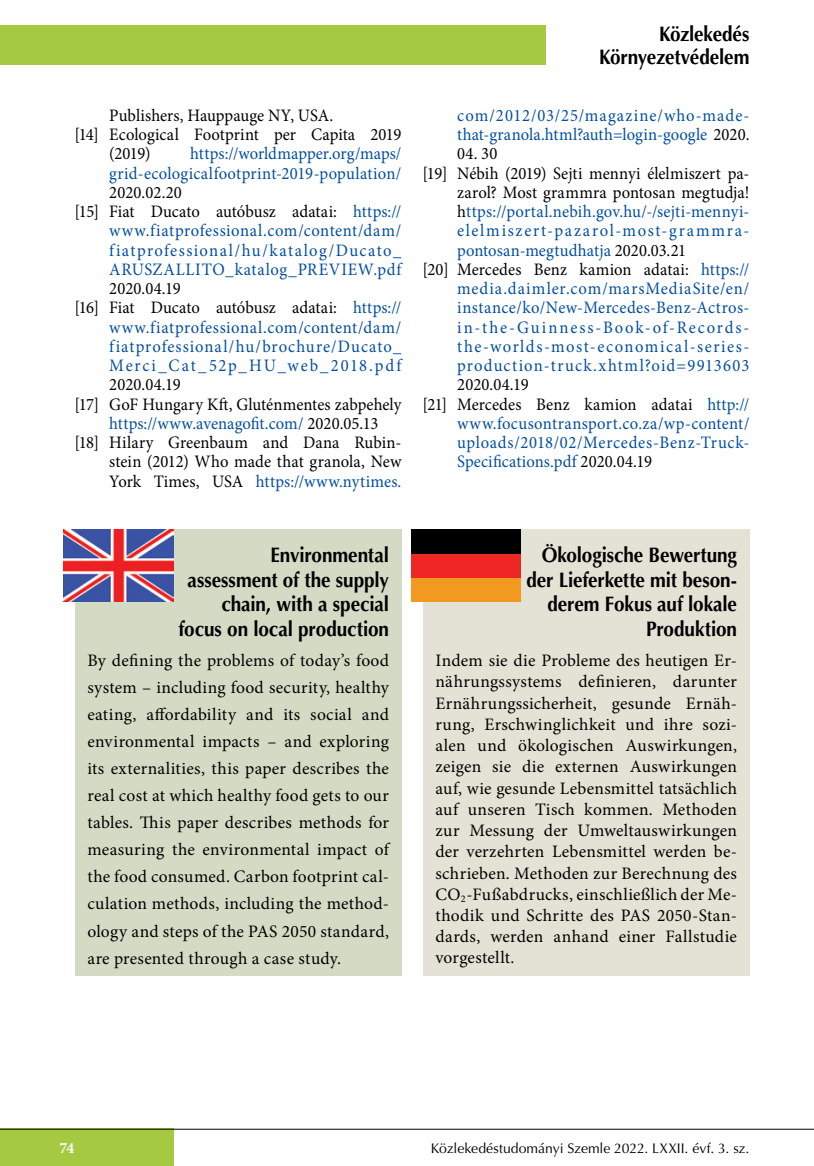
<style>
.page{position:relative;width:814px;height:1166px;background:#fff}
.page>*{position:absolute;margin:0;border:0;box-sizing:border-box;transform-origin:0 0}
.t1{font:700 21px/24.5px "Optima";letter-spacing:-.005em;color:#000;text-align:right;scale:.9 1}
.t2{font:700 21px/23.1px "Optima CE";letter-spacing:-.01em;color:#000;text-align:right;scale:.9 1}
.t3{font:17.5px/21.2px "Minion Pro";letter-spacing:.005em;color:#000;text-align:justify}
.t4{font:17.5px "Minion Pro";letter-spacing:.005em;color:#000;scale:.95 1}
.t5{font:17.5px/19.2px "Minion Pro";letter-spacing:.04em;color:#034ea2;scale:.95 1}
.t6{font:17.5px "Minion Pro";color:#034ea2;scale:.95 1}
.t7{font:17.5px "Minion Pro";letter-spacing:.02em;color:#034ea2;scale:.95 1}
.t8{font:17.5px "Minion Pro";letter-spacing:.005em;color:#034ea2;scale:.95 1}
.t9{font:17.5px "Minion Pro";letter-spacing:.01em;color:#034ea2;scale:.95 1}
.t10{font:17.5px "Minion Pro";letter-spacing:.08em;color:#034ea2;scale:.95 1}
.t11{font:17.5px "Minion Pro";letter-spacing:.09em;color:#034ea2;scale:.95 1}
.t12{font:17.5px "Minion Pro";letter-spacing:.065em;color:#034ea2;scale:.95 1}
.t13{font:17.5px "Minion Pro";letter-spacing:.105em;color:#034ea2;scale:.95 1}
.t14{font:17.5px "Minion Pro";letter-spacing:.115em;color:#034ea2;scale:.95 1}
.t15{font:17.5px "Minion Pro";letter-spacing:.11em;color:#034ea2;scale:.95 1}
.t16{font:700 15.75px "Minion Pro";color:#fff}
.t17{font:14px "Optima CE";letter-spacing:-.005em;color:#000}
.s1{color:#034ea2}
.s2{color:#000}
</style>
<div class="page">
<div style="left:0;top:25px;width:546px;height:39px;background:#a6c942"></div>
<div style="left:0;top:1129px;width:174px;height:37px;background:#a6c942"></div>
<hr style="left:0;top:1129px;width:814px;height:1px;background:#000">
<div style="left:75px;top:529px;width:326px;height:447px;background:#d4dbc4"></div>
<img style="left:64px;top:529px;width:109px;height:73px">
<div style="left:423px;top:529px;width:326px;height:447px;background:#e4e2d5"></div>
<div style="left:411px;top:577px;width:109px;height:24px;background:#f29920"></div>
<div style="left:411px;top:553px;width:109px;height:24px;background:#ee2724"></div>
<div style="left:411px;top:529px;width:109px;height:24px;background:#000"></div>
<p class="t4" style="left:109px;top:103px;width:237px">Publishers, Hauppauge NY, USA.</p>
<p class="t4" style="left:74px;top:123px;width:346px">[14] Ecological Footprint per Capita 2019</p>
<p class="t4" style="left:109px;top:142px;width:45px">(2019)</p>
<p class="t6" style="left:190px;top:142px;width:224px">https://worldmapper.org/maps/</p>
<p class="t7" style="left:109px;top:161px;width:309px">grid-ecologicalfootprint-2019-population/</p>
<p class="t4" style="left:109px;top:180px;width:78px">2020.02.20</p>
<p class="t4" style="left:74px;top:200px;width:346px">[15] Fiat Ducato autóbusz adatai: <span class="s1">https://</span></p>
<p class="t5" style="left:109px;top:221px;width:309px">www.fiatprofessional.com/content/dam/</p>
<p class="t10" style="left:109px;top:238px;width:309px">fiatprofessional/hu/katalog/Ducato_</p>
<p class="t5" style="left:109px;top:260px;width:309px">ARUSZALLITO_katalog_PREVIEW.pdf</p>
<p class="t4" style="left:109px;top:277px;width:77px">2020.04.19</p>
<p class="t4" style="left:74px;top:296px;width:346px">[16] Fiat Ducato autóbusz adatai: <span class="s1">https://</span></p>
<p class="t5" style="left:109px;top:317px;width:309px">www.fiatprofessional.com/content/dam/</p>
<p class="t5" style="left:109px;top:337px;width:309px">fiatprofessional/hu/brochure/Ducato_</p>
<p class="t15" style="left:109px;top:354px;width:309px">Merci_Cat_52p_HU_web_2018.pdf</p>
<p class="t4" style="left:109px;top:373px;width:77px">2020.04.19</p>
<p class="t4" style="left:74px;top:392px;width:346px">[17] GoF Hungary Kft, Gluténmentes zabpehely</p>
<p class="t6" style="left:109px;top:411px;width:285px">https://www.avenagofit.com/ <span class="s2">2020.05.13</span></p>
<p class="t4" style="left:74px;top:431px;width:346px">[18] Hilary Greenbaum and Dana Rubin-</p>
<p class="t4" style="left:109px;top:450px;width:309px">stein (2012) Who made that granola, New</p>
<p class="t6" style="left:109px;top:469px;width:309px"><span class="s2">York Times, USA</span> https://www.nytimes.</p>
<p class="t1" style="left:178px;top:543px;width:235px">Environmental assessment of the supply chain, with a special focus on local production</p>
<p class="t3" style="left:87px;top:647px;width:303px;line-height:26.9px">By defining the problems of today’s food system – including food security, healthy eating, affordability and its social and environmental impacts – and exploring its externalities, this paper describes the real cost at which healthy food gets to our tables. This paper describes methods for measuring the environmental impact of the food consumed. Carbon footprint cal&shy;culation methods, including the method&shy;ology and steps of the PAS 2050 standard, are presented through a case study.</p>
<p class="t2" style="left:599px;top:22px;width:168px">Közlekedés<br>Környezetvédelem</p>
<p class="t5" style="left:457px;top:106px;width:309px">com/2012/03/25/magazine/who-made&shy;that-granola.html?auth=login-google <span class="s2">2020.</span></p>
<p class="t4" style="left:457px;top:142px;width:44px">04. 30</p>
<p class="t4" style="left:422px;top:161px;width:346px">[19] Nébih (2019) Sejti mennyi élelmiszert pa-</p>
<p class="t4" style="left:457px;top:180px;width:309px">zarol? Most grammra pontosan megtudja!</p>
<p class="t9" style="left:457px;top:200px;width:309px"><span class="s2">h</span>ttps://portal.nebih.gov.hu/-/sejti-mennyi-</p>
<p class="t13" style="left:457px;top:219px;width:309px">elelmiszert-pazarol-most-grammra-</p>
<p class="t8" style="left:457px;top:238px;width:242px">pontosan-megtudhatja <span class="s2">2020.03.21</span></p>
<p class="t4" style="left:422px;top:257px;width:346px">[20] Mercedes Benz kamion adatai: <span class="s1">https://</span></p>
<p class="t5" style="left:457px;top:279px;width:309px">media.daimler.com/marsMediaSite/en/</p>
<p class="t5" style="left:457px;top:298px;width:309px">instance/ko/New-Mercedes-Benz-Actros-</p>
<p class="t14" style="left:457px;top:315px;width:309px">in-the-Guinness-Book-of-Records-</p>
<p class="t11" style="left:457px;top:334px;width:309px">the-worlds-most-economical-series-</p>
<p class="t12" style="left:457px;top:354px;width:309px">production-truck.xhtml?oid=9913603</p>
<p class="t4" style="left:457px;top:373px;width:77px">2020.04.19</p>
<p class="t4" style="left:422px;top:392px;width:346px">[21] Mercedes Benz kamion adatai <span class="s1">http://</span></p>
<p class="t7" style="left:457px;top:411px;width:309px">www.focusontransport.co.za/wp-content/</p>
<p class="t5" style="left:457px;top:433px;width:309px">uploads/2018/02/Mercedes-Benz-Truck-</p>
<p class="t8" style="left:457px;top:450px;width:206px">Specifications.pdf <span class="s2">2020.04.19</span></p>
<p class="t1" style="left:526px;top:543px;width:235px">Ökologische Bewertung der Lieferkette mit beson&shy;derem Fokus auf lokale<br>Produktion</p>
<p class="t3" style="left:435px;top:650px;width:303px">Indem sie die Probleme des heutigen Er&shy;nährungssystems definieren, darunter Ernährungssicherheit, gesunde Ernäh&shy;rung, Erschwinglichkeit und ihre sozi&shy;alen und ökologischen Auswirkungen, zeigen sie die externen Auswirkungen auf, wie gesunde Lebensmittel tatsächlich auf unseren Tisch kommen. Methoden zur Messung der Umweltauswirkungen der verzehrten Lebensmittel werden be&shy;schrieben. Methoden zur Berechnung des CO<sub>2</sub>-Fußabdrucks, einschließlich der Me&shy;thodik und Schritte des PAS 2050-Stan&shy;dards, werden anhand einer Fallstudie vorgestellt.</p>
<p class="t16" style="left:59px;top:1137px;width:17px">74</p>
<p class="t17" style="left:431px;top:1139px;width:320px">Közlekedéstudományi Szemle 2022. LXXII. évf. 3. sz.</p>
</div>
